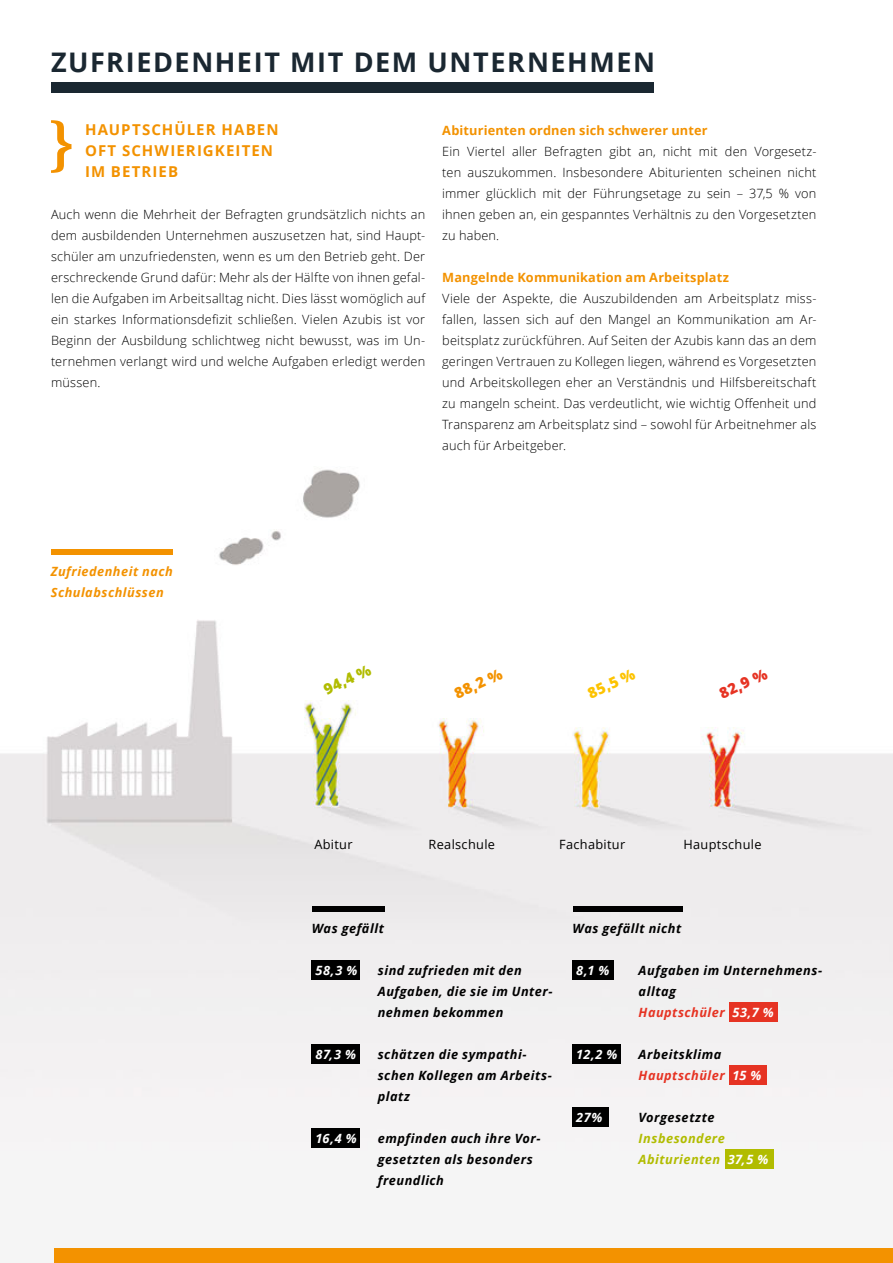
<style>
.page{position:relative;width:893px;height:1263px;background:#fff}
.page>*{position:absolute;margin:0;border:0;box-sizing:border-box;transform-origin:0 0}
.t1{font:700 27px "Open Sans";letter-spacing:.06em;color:#1a2731}
.t2{font:700 15px/21px "Open Sans";letter-spacing:.075em;color:#f39200}
.t3{font:800 15px "Open Sans";color:#f39200}
.t4{font:800 15px "Open Sans";color:#fdc300}
.t5{font:800 15px "Open Sans";color:#e63323}
.t6{font:800 15px "Open Sans";color:#b1bc00}
.t7{font:300 12.75px/21px "Open Sans";letter-spacing:.015em;color:#000;text-align:justify}
.t8{font:italic 700 12.75px/21px "Open Sans";letter-spacing:.04em;color:#000}
.t9{font:700 12.75px "Open Sans";letter-spacing:.01em;color:#f39200}
.t10{font:12.75px "Open Sans";letter-spacing:.025em;color:#000}
.t11{font:italic 700 12.75px/21px "Open Sans";letter-spacing:.035em;color:#f39200}
.t12{font:italic 700 12.75px/21px "Open Sans";letter-spacing:.035em;color:#b1bc00}
.t13{font:italic 700 12.75px "Open Sans";letter-spacing:.035em;color:#fff}
.s1{color:#e63323}
.s2{color:#fff}
</style>
<div class="page">
<img style="left:0;top:82px;width:893px;height:1087px">
<div style="left:573px;top:960px;width:41px;height:20px;background:#000"></div>
<div style="left:573px;top:1044px;width:48px;height:20px;background:#000"></div>
<div style="left:573px;top:1107px;width:36px;height:20px;background:#000"></div>
<div style="left:725px;top:1149px;width:48px;height:20px;background:#b1bc00"></div>
<div style="left:729px;top:1065px;width:38px;height:19px;background:#e63323"></div>
<div style="left:729px;top:1002px;width:49px;height:20px;background:#e63323"></div>
<div style="left:312px;top:960px;width:48px;height:20px;background:#000"></div>
<div style="left:312px;top:1044px;width:48px;height:20px;background:#000"></div>
<div style="left:312px;top:1128px;width:48px;height:19px;background:#000"></div>
<div style="left:51px;top:550px;width:122px;height:5px;background:#f39200"></div>
<div style="left:312px;top:906px;width:73px;height:6px;background:#000"></div>
<div style="left:573px;top:906px;width:109px;height:6px;background:#000"></div>
<div style="left:51px;top:83px;width:602px;height:10px;background:#1a2731"></div>
<svg style="left:51px;top:120px;width:20px;height:53px"></svg>
<div style="left:54px;top:1248px;width:839px;height:15px;background:#f39200"></div>
<h1 class="t1" style="left:51px;top:43px;width:606px">ZUFRIEDENHEIT MIT DEM UNTERNEHMEN</h1>
<p class="t2" style="left:85px;top:119px;width:195px">HAUPTSCHÜLER HABEN<br>OFT SCHWIERIGKEITEN<br>IM BETRIEB</p>
<p class="t7" style="left:51px;top:204px;width:376px">Auch wenn die Mehrheit der Befragten grundsätzlich nichts an dem ausbildenden Unternehmen auszusetzen hat, sind Haupt&shy;schüler am unzufriedensten, wenn es um den Betrieb geht. Der erschreckende Grund dafür: Mehr als der Hälfte von ihnen gefal&shy;len die Aufgaben im Arbeitsalltag nicht. Dies lässt womöglich auf ein starkes Informationsdefizit schließen. Vielen Azubis ist vor Beginn der Ausbildung schlichtweg nicht bewusst, was im Un&shy;ternehmen verlangt wird und welche Aufgaben erledigt werden müssen.</p>
<p class="t9" style="left:442px;top:121px;width:267px">Abiturienten ordnen sich schwerer unter</p>
<p class="t7" style="left:442px;top:141px;width:376px">Ein Viertel aller Befragten gibt an, nicht mit den Vorgesetz&shy;ten auszukommen. Insbesondere Abiturienten scheinen nicht immer glücklich mit der Führungsetage zu sein – 37,5 % von ihnen geben an, ein gespanntes Verhältnis zu den Vorgesetzten zu haben.</p>
<p class="t9" style="left:442px;top:268px;width:288px">Mangelnde Kommunikation am Arbeitsplatz</p>
<p class="t7" style="left:442px;top:288px;width:376px">Viele der Aspekte, die Auszubildenden am Arbeitsplatz miss&shy;fallen, lassen sich auf den Mangel an Kommunikation am Ar&shy;beitsplatz zurückführen. Auf Seiten der Azubis kann das an dem geringen Vertrauen zu Kollegen liegen, während es Vorgesetzten und Arbeitskollegen eher an Verständnis und Hilfsbereitschaft zu mangeln scheint. Das verdeutlicht, wie wichtig Offenheit und Transparenz am Arbeitsplatz sind – sowohl für Arbeitnehmer als auch für Arbeitgeber.</p>
<p class="t11" style="left:51px;top:561px;width:124px">Zufriedenheit nach<br>Schulabschlüssen</p>
<p class="t6" style="left:320px;top:680px;width:52px;rotate:-25deg">94,4 %</p>
<p class="t3" style="left:450px;top:684px;width:53px;rotate:-25deg">88,2 %</p>
<p class="t4" style="left:584px;top:684px;width:52px;rotate:-25deg">85,5 %</p>
<p class="t5" style="left:715px;top:684px;width:53px;rotate:-25deg">82,9 %</p>
<p class="t10" style="left:314px;top:836px;width:40px">Abitur</p>
<p class="t10" style="left:429px;top:836px;width:68px">Realschule</p>
<p class="t10" style="left:559px;top:836px;width:68px">Fachabitur</p>
<p class="t10" style="left:683px;top:836px;width:80px">Hauptschule</p>
<p class="t8" style="left:312px;top:918px;width:74px">Was gefällt</p>
<p class="t13" style="left:315px;top:961px;width:43px">58,3 %</p>
<p class="t8" style="left:378px;top:960px;width:176px">sind zufrieden mit den<br>Aufgaben, die sie im Unter&shy;nehmen bekommen</p>
<p class="t13" style="left:315px;top:1045px;width:42px">87,3 %</p>
<p class="t8" style="left:378px;top:1044px;width:175px">schätzen die sympathi&shy;schen Kollegen am Arbeits&shy;platz</p>
<p class="t13" style="left:315px;top:1129px;width:43px">16,4 %</p>
<p class="t8" style="left:378px;top:1128px;width:164px">empfinden auch ihre Vor&shy;gesetzten als besonders freundlich</p>
<p class="t8" style="left:573px;top:918px;width:110px">Was gefällt nicht</p>
<p class="t13" style="left:576px;top:961px;width:34px">8,1 %</p>
<p class="t8" style="left:639px;top:960px;width:185px">Aufgaben im Unternehmens&shy;alltag<br><span class="s1">Hauptschüler</span> <span class="s2">53,7 %</span></p>
<p class="t13" style="left:576px;top:1045px;width:43px">12,2 %</p>
<p class="t8" style="left:639px;top:1044px;width:124px">Arbeitsklima<br><span class="s1">Hauptschüler</span> <span class="s2">15 %</span></p>
<p class="t13" style="left:576px;top:1108px;width:28px">27%</p>
<p class="t8" style="left:639px;top:1107px;width:77px">Vorgesetzte</p>
<p class="t12" style="left:639px;top:1128px;width:131px">Insbesondere<br>Abiturienten <span class="s2">37,5 %</span></p>
</div>
